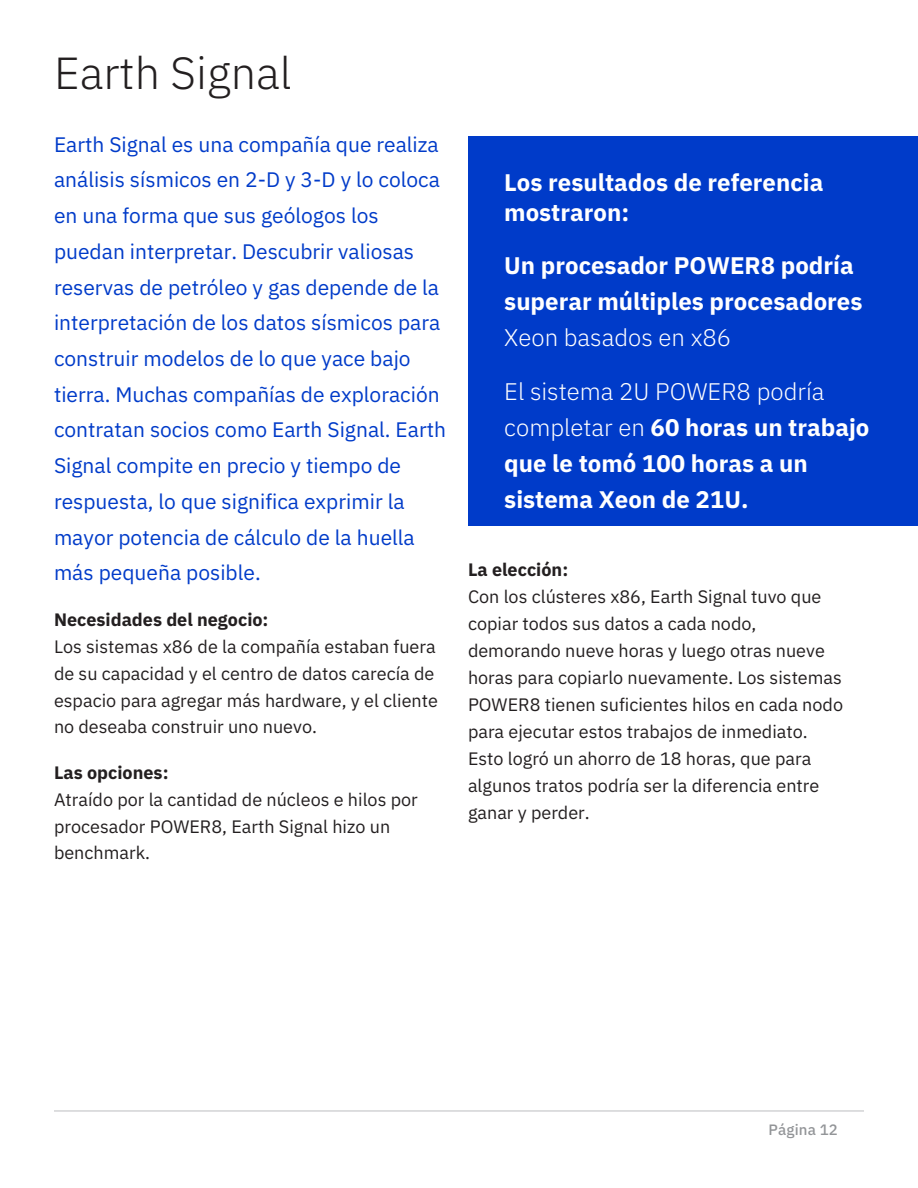
<style>
.page{position:relative;width:918px;height:1188px;background:#fff}
.page>*{position:absolute;margin:0;border:0;box-sizing:border-box;transform-origin:0 0}
.t1{font:300 45px "IBM Plex Sans";color:#231f20}
.t2{font:700 24px/36px "IBM Plex Sans";color:#fff}
.t3{font:300 24px "IBM Plex Sans";color:#fff}
.t4{font:21px/35.7px "IBM Plex Sans";color:#003bc9}
.t5{font:18px/27px "IBM Plex Sans";color:#231f20}
.t6{font:700 18px "IBM Plex Sans";color:#231f20}
.t7{font:500 15px "IBM Plex Sans";letter-spacing:.01em;color:#939598}
.s1{font-weight:300}
</style>
<div class="page">
<div style="left:468px;top:136px;width:450px;height:390px;background:#003bc9"></div>
<hr style="left:54px;top:1111px;width:810px;height:1px;background:#bcbdc0">
<h1 class="t1" style="left:54px;top:39px;width:239px">Earth Signal</h1>
<p class="t4" style="left:54px;top:125px;width:394px">Earth Signal es una compañía que realiza análisis sísmicos en 2-D y 3-D y lo coloca en una forma que sus geólogos los puedan interpretar. Descubrir valiosas reservas de petróleo y gas depende de la interpretación de los datos sísmicos para construir modelos de lo que yace bajo tierra. Muchas compañías de exploración contratan socios como Earth Signal. Earth Signal compite en precio y tiempo de respuesta, lo que significa exprimir la mayor potencia de cálculo de la huella más pequeña posible.</p>
<p class="t6" style="left:54px;top:605px;width:216px">Necesidades del negocio:</p>
<p class="t5" style="left:54px;top:631px;width:385px">Los sistemas x86 de la compañía estaban fuera de su capacidad y el centro de datos carecía de espacio para agregar más hardware, y el cliente no deseaba construir uno nuevo.</p>
<p class="t6" style="left:54px;top:758px;width:116px">Las opciones:</p>
<p class="t5" style="left:54px;top:784px;width:365px">Atraído por la cantidad de núcleos e hilos por procesador POWER8, Earth Signal hizo un benchmark.</p>
<h2 class="t2" style="left:504px;top:166px;width:321px;line-height:29.4px">Los resultados de referencia mostraron:</h2>
<h2 class="t2" style="left:504px;top:246px;width:360px">Un procesador POWER8 podría superar múltiples procesadores</h2>
<h2 class="t3" style="left:504px;top:320px;width:229px">Xeon basados en x86</h2>
<h2 class="t2" style="left:504px;top:371px;width:367px"><span class="s1">El sistema 2U POWER8 podría completar en</span> 60 horas un trabajo que le tomó 100 horas a un sistema Xeon de 21U.</h2>
<p class="t6" style="left:468px;top:555px;width:102px">La elección:</p>
<p class="t5" style="left:468px;top:582px;width:377px">Con los clústeres x86, Earth Signal tuvo que copiar todos sus datos a cada nodo, demorando nueve horas y luego otras nueve horas para copiarlo nuevamente. Los sistemas POWER8 tienen suficientes hilos en cada nodo para ejecutar estos trabajos de inmediato.<br>Esto logró un ahorro de 18 horas, que para algunos tratos podría ser la diferencia entre ganar y perder.</p>
<p class="t7" style="left:769px;top:1118px;width:71px">Página 12</p>
</div>
